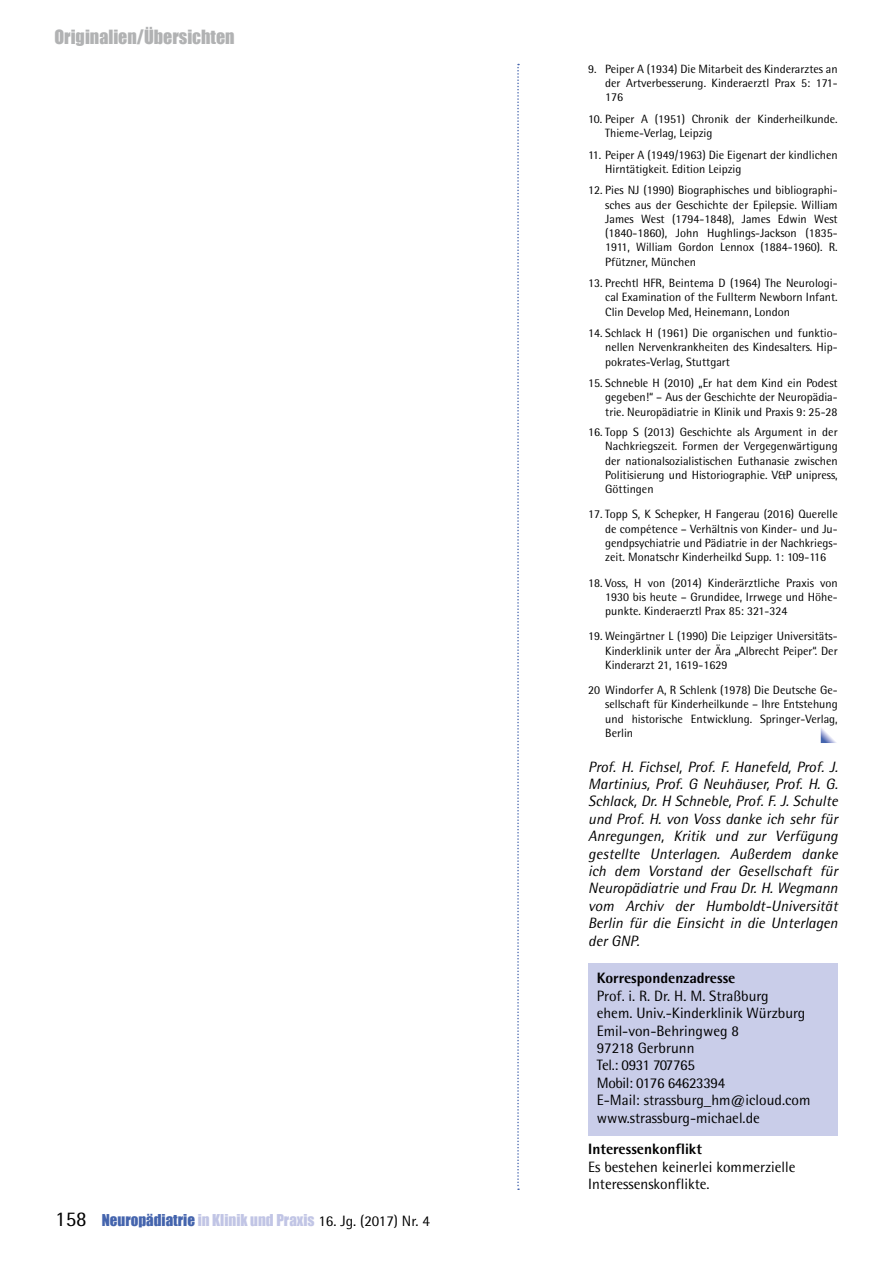
<style>
.page{position:relative;width:893px;height:1263px;background:#fff}
.page>*{position:absolute;margin:0;border:0;box-sizing:border-box;transform-origin:0 0}
.t1{font:18px "Impact";color:#b1b2b3}
.t2{font:italic 15px/17.4px "Rotis Semi Sans";color:#000;text-align:justify}
.t3{font:15px/17.4px "Rotis Semi Sans";color:#000}
.t4{font:15px "Impact";color:#c1c5e5}
.t5{font:800 15px "Rotis Semi Sans";color:#000}
.t6{font:12px/14.2px "Rotis Semi Sans";color:#000;text-align:justify}
.s1{font-family:"Rotis Semi Sans";font-size:21px;color:#000}
.s2{color:#4464ad}
.s3{font-family:"Rotis Semi Sans";color:#000}
</style>
<div class="page">
<svg style="left:821px;top:728px;width:15px;height:15px"></svg>
<div style="left:588px;top:963px;width:250px;height:172px;background:#c9cde9"></div>
<svg style="left:517px;top:64px;width:2px;height:1126px"></svg>
<h1 class="t1" style="left:54px;top:23px;width:182px">Originalien/Übersichten</h1>
<p class="t4" style="left:55px;top:1208px;width:376px"><span class="s1">158</span> <span class="s2">Neuropädiatrie</span> in Klinik und Praxis <span class="s3">16. Jg. (2017) Nr. 4</span></p>
<p class="t6" style="left:605px;top:62px;width:234px;text-indent:-17px">9. Peiper A (1934) Die Mitarbeit des Kinderarztes an der Artverbesserung. Kinderaerztl Prax 5: 171- 176</p>
<p class="t6" style="left:605px;top:112px;width:234px;text-indent:-17px">10. Peiper A (1951) Chronik der Kinderheilkunde.<br>Thieme-Verlag, Leipzig</p>
<p class="t6" style="left:605px;top:147px;width:234px;text-indent:-17px">11. Peiper A (1949/1963) Die Eigenart der kindlichen<br>Hirntätigkeit. Edition Leipzig</p>
<p class="t6" style="left:605px;top:183px;width:234px;text-indent:-17px">12. Pies NJ (1990) Biographisches und bibliographi&shy;sches aus der Geschichte der Epilepsie. William James West (1794-1848), James Edwin West (1840-1860), John Hughlings-Jackson (1835- 1911, William Gordon Lennox (1884-1960). R.<br>Pfützner, München</p>
<p class="t6" style="left:605px;top:276px;width:234px;text-indent:-17px">13. Prechtl HFR, Beintema D (1964) The Neurologi&shy;cal Examination of the Fullterm Newborn Infant.<br>Clin Develop Med, Heinemann, London</p>
<p class="t6" style="left:605px;top:326px;width:234px;text-indent:-17px">14. Schlack H (1961) Die organischen und funktio&shy;nellen Nervenkrankheiten des Kindesalters. Hip&shy;pokrates-Verlag, Stuttgart</p>
<p class="t6" style="left:605px;top:376px;width:234px;text-indent:-17px">15. Schneble H (2010) „Er hat dem Kind ein Podest gegeben!“ – Aus der Geschichte der Neuropädia&shy;trie. Neuropädiatrie in Klinik und Praxis 9: 25-28</p>
<p class="t6" style="left:605px;top:425px;width:234px;text-indent:-17px">16. Topp S (2013) Geschichte als Argument in der Nachkriegszeit. Formen der Vergegenwärtigung der nationalsozialistischen Euthanasie zwischen Politisierung und Historiographie. V&amp;P unipress, Göttingen</p>
<p class="t6" style="left:605px;top:507px;width:234px;text-indent:-17px">17. Topp S, K Schepker, H Fangerau (2016) Querelle de compétence – Verhältnis von Kinder- und Ju&shy;gendpsychiatrie und Pädiatrie in der Nachkriegs&shy;zeit. Monatschr Kinderheilkd Supp. 1: 109-116</p>
<p class="t6" style="left:605px;top:575px;width:234px;text-indent:-17px">18. Voss, H von (2014) Kinderärztliche Praxis von 1930 bis heute – Grundidee, Irrwege und Höhe&shy;punkte. Kinderaerztl Prax 85: 321-324</p>
<p class="t6" style="left:605px;top:629px;width:234px;text-indent:-17px">19. Weingärtner L (1990) Die Leipziger Universitäts-Kinderklinik unter der Ära „Albrecht Peiper“. Der Kinderarzt 21, 1619-1629</p>
<p class="t6" style="left:605px;top:683px;width:234px;text-indent:-17px">20 Windorfer A, R Schlenk (1978) Die Deutsche Ge&shy;sellschaft für Kinderheilkunde – Ihre Entstehung und historische Entwicklung. Springer-Verlag, Berlin</p>
<p class="t2" style="left:588px;top:757px;width:251px">Prof. H. Fichsel, Prof. F. Hanefeld, Prof. J.<br>Martinius, Prof. G Neuhäuser, Prof. H. G.<br>Schlack, Dr. H Schneble, Prof. F. J. Schulte und Prof. H. von Voss danke ich sehr für Anregungen, Kritik und zur Verfügung gestellte Unterlagen. Außerdem danke ich dem Vorstand der Gesellschaft für Neuropädiatrie und Frau Dr. H. Wegmann vom Archiv der Humboldt-Universität Berlin für die Einsicht in die Unterlagen der GNP.</p>
<p class="t5" style="left:597px;top:969px;width:140px">Korrespondenzadresse</p>
<p class="t3" style="left:597px;top:987px;width:215px">Prof. i. R. Dr. H. M. Straßburg<br>ehem. Univ.-Kinderklinik Würzburg<br>Emil-von-Behringweg 8<br>97218 Gerbrunn<br>Tel.: 0931 707765<br>Mobil: 0176 64623394<br>E-Mail: strassburg_hm@icloud.com www.strassburg-michael.de</p>
<p class="t5" style="left:588px;top:1140px;width:115px">Interessenkonflikt</p>
<p class="t3" style="left:588px;top:1158px;width:209px">Es bestehen keinerlei kommerzielle<br>Interessenskonflikte.</p>
</div>
